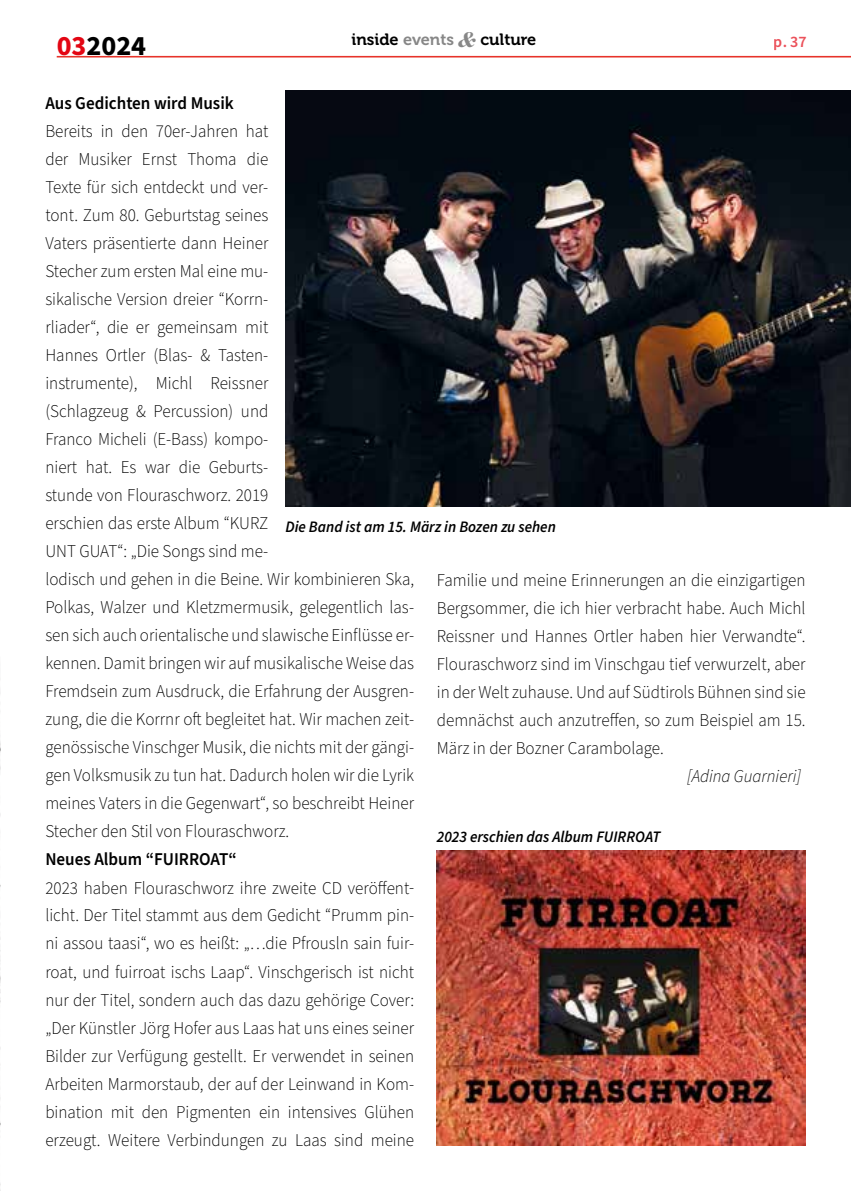
<style>
.page{position:relative;width:851px;height:1191px;background:#fff}
.page>*{position:absolute;margin:0;border:0;box-sizing:border-box;transform-origin:0 0}
.t1{font:700 28px "Source Sans Pro";color:#000}
.t2{font:300 18px/28px "Source Sans Pro";color:#000;text-align:justify;scale:.95 1}
.t3{font:600 18px "Source Sans Pro";color:#000;scale:.95 1}
.t4{font:italic 300 18px "Source Sans Pro";color:#000;scale:.95 1}
.t5{font:16.4px "Museo 700";color:#000}
.t6{font:italic 600 16px "Source Sans Pro";color:#000;scale:.95 1}
.t7{font:600 16px "Source Sans Pro";color:#e30613}
.s1{color:#e30613}
.s2{color:#878787}
.s3{font-family:"Surveyor Display";font-weight:700;font-style:italic;font-size:24.4px;color:#878787}
</style>
<div class="page">
<hr style="left:57px;top:56px;width:793px;height:1px;background:#e7332a">
<img style="left:0;top:692px;width:1px;height:499px">
<img style="left:436px;top:851px;width:369px;height:294px">
<img style="left:285px;top:91px;width:565px;height:415px">
<h1 class="t1" style="left:57px;top:27px;width:91px"><span class="s1">03</span>2024</h1>
<p class="t5" style="left:351px;top:30px;width:186px">inside <span class="s2">events</span> <span class="s3">&amp;</span> culture</p>
<p class="t7" style="left:773px;top:31px;width:34px">p. 37</p>
<p class="t3" style="left:45px;top:91px;width:200px">Aus Gedichten wird Musik</p>
<p class="t2" style="left:45px;top:118px;width:389px;text-align:left">Bereits in den 70er-Jahren hat<br>der Musiker Ernst Thoma die<br>Texte für sich entdeckt und ver-<br>tont. Zum 80. Geburtstag seines<br>Vaters präsentierte dann Heiner<br>Stecher zum ersten Mal eine mu-<br>sikalische Version dreier “Korrn-<br>rliader“, die er gemeinsam mit<br>Hannes Ortler (Blas- &amp; Tasten-<br>instrumente), Michl Reissner<br>(Schlagzeug &amp; Percussion) und<br>Franco Micheli (E-Bass) kompo-<br>niert hat. Es war die Geburts-<br>stunde von Flouraschworz. 2019<br>erschien das erste Album “KURZ<br>UNT GUAT“: „Die Songs sind me-<br>lodisch und gehen in die Beine. Wir kombinieren Ska, Polkas, Walzer und Kletzmermusik, gelegentlich las&shy;sen sich auch orientalische und slawische Einflüsse er&shy;kennen. Damit bringen wir auf musikalische Weise das Fremdsein zum Ausdruck, die Erfahrung der Ausgren&shy;zung, die die Korrnr oft begleitet hat. Wir machen zeit&shy;genössische Vinschger Musik, die nichts mit der gängi&shy;gen Volksmusik zu tun hat. Dadurch holen wir die Lyrik meines Vaters in die Gegenwart“, so beschreibt Heiner Stecher den Stil von Flouraschworz.</p>
<p class="t3" style="left:45px;top:847px;width:203px">Neues Album “FUIRROAT“</p>
<p class="t2" style="left:45px;top:874px;width:389px">2023 haben Flouraschworz ihre zweite CD veröffent&shy;licht. Der Titel stammt aus dem Gedicht “Prumm pin&shy;ni assou taasi“, wo es heißt: „…die Pfrousln sain fuir&shy;roat, und fuirroat ischs Laap“. Vinschgerisch ist nicht nur der Titel, sondern auch das dazu gehörige Cover: „Der Künstler Jörg Hofer aus Laas hat uns eines seiner Bilder zur Verfügung gestellt. Er verwendet in seinen Arbeiten Marmorstaub, der auf der Leinwand in Kom&shy;bination mit den Pigmenten ein intensives Glühen erzeugt. Weitere Verbindungen zu Laas sind meine</p>
<p class="t6" style="left:285px;top:516px;width:286px">Die Band ist am 15. März in Bozen zu sehen</p>
<p class="t2" style="left:437px;top:566px;width:389px">Familie und meine Erinnerungen an die einzigartigen Bergsommer, die ich hier verbracht habe. Auch Michl Reissner und Hannes Ortler haben hier Verwandte“.<br>Flouraschworz sind im Vinschgau tief verwurzelt, aber in der Welt zuhause. Und auf Südtirols Bühnen sind sie demnächst auch anzutreffen, so zum Beispiel am 15.<br>März in der Bozner Carambolage.</p>
<p class="t4" style="left:687px;top:763px;width:121px">[Adina Guarnieri]</p>
<p class="t6" style="left:437px;top:825px;width:237px">2023 erschien das Album FUIRROAT</p>
</div>
